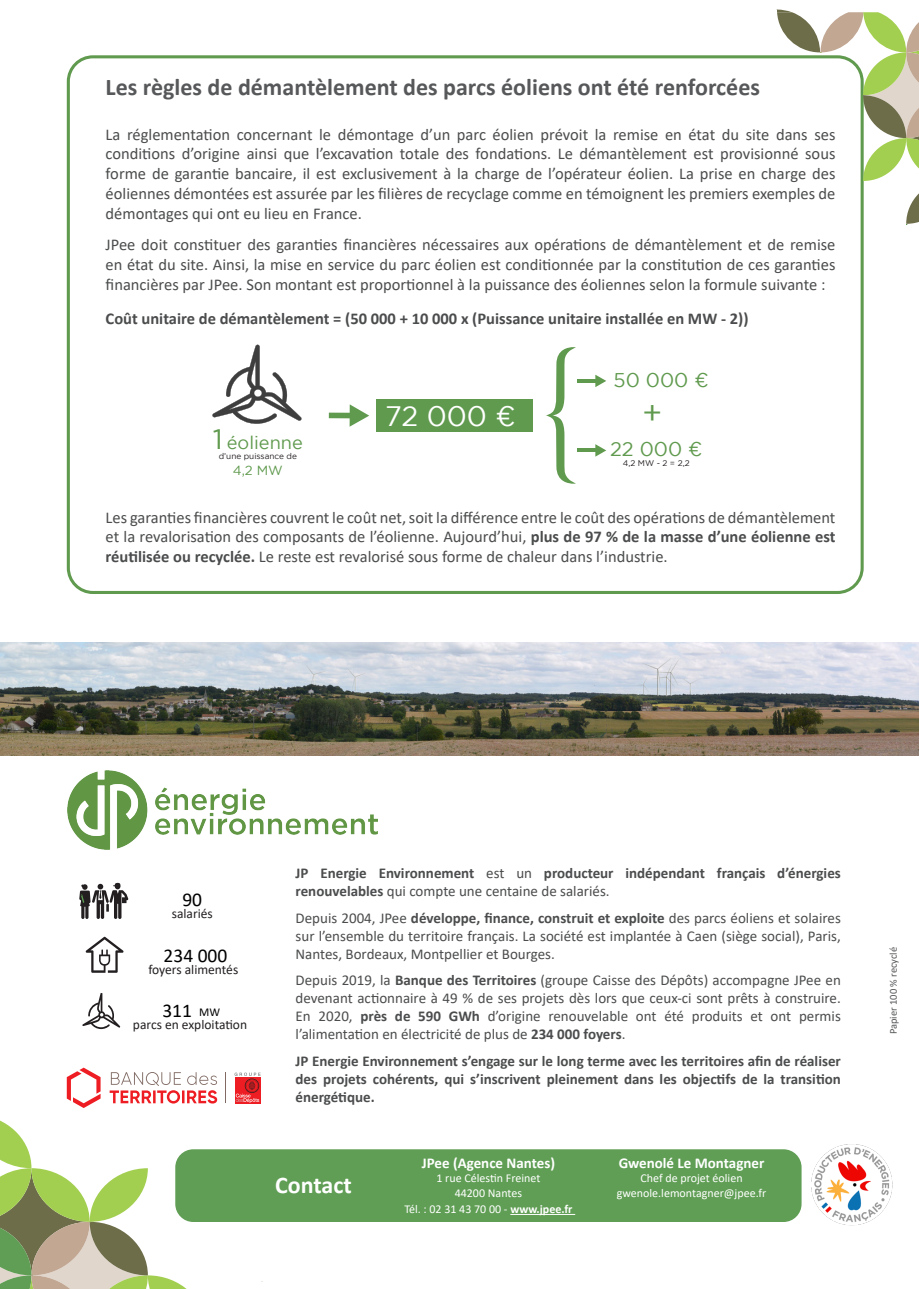
<style>
.page{position:relative;width:919px;height:1289px;background:#fff}
.page>*{position:absolute;margin:0;border:0;box-sizing:border-box;transform-origin:0 0}
.t1{font:31.95px "Gotham";color:#609a4e}
.t2{font:28.05px "Gotham";color:#fff}
.t3{font:700 24px "Calibri";color:#57585a}
.t4{font:700 24px "Calibri";color:#fff}
.t5{font:19.8px "Gotham";color:#609a4e}
.t6{font:19.5px "Calibri";color:#000001}
.t7{font:18.15px "Gotham";color:#609a4e}
.t8{font:16.5px/19.8px "Calibri";color:#4b4c4d;text-align:justify}
.t9{font:700 16.5px "Calibri";color:#4b4c4d}
.t10{font:15px/18px "Calibri";color:#4b4c4d;text-align:justify}
.t11{font:700 15px/18px "Calibri";color:#4b4c4d}
.t12{font:700 15px "Calibri";color:#fff}
.t13{font:13.5px "Calibri";color:#231f20}
.t14{font:13.2px "Gotham";color:#609a4e}
.t15{font:12px "Calibri";color:#fff}
.t16{font:12px "Calibri";color:#000001}
.t17{font:10.5px "Calibri";color:#57585a}
.t18{font:8.25px "Gotham";color:#231f20}
.s1{font-size:28.05px}
.s2{font-weight:700}
.s3{font-weight:400}
</style>
<div class="page">
<svg style="left:110px;top:1072px;width:107px;height:31px"></svg>
<svg style="left:67px;top:1067px;width:34px;height:41px"></svg>
<hr style="left:226px;top:1072px;width:1px;height:31px;background:#806a63">
<svg style="left:235px;top:1072px;width:26px;height:32px"></svg>
<div style="left:234px;top:1077px;width:26px;height:26px;background:#ee1d23"></div>
<svg style="left:234px;top:1072px;width:26px;height:30px"></svg>
<img style="left:68px;top:770px;width:309px;height:80px">
<svg style="left:79px;top:882px;width:49px;height:37px"></svg>
<svg style="left:86px;top:936px;width:38px;height:36px"></svg>
<svg style="left:82px;top:993px;width:38px;height:36px"></svg>
<div style="left:175px;top:1149px;width:626px;height:72px;background:#5f9e54;border-radius:18px"></div>
<hr style="left:510px;top:1213px;width:65px;height:1px;background:#fff">
<img style="left:1px;top:642px;width:917px;height:113px">
<img style="left:811px;top:1144px;width:82px;height:82px">
<div style="left:67px;top:55px;width:796px;height:539px;border:3px solid #609a4e;border-radius:25px"></div>
<div style="left:376px;top:399px;width:157px;height:33px;background:#609a4e"></div>
<svg style="left:546px;top:347px;width:30px;height:136px"></svg>
<hr style="left:577px;top:449px;width:20px;height:3px;background:#609a4e">
<svg style="left:595px;top:444px;width:11px;height:12px"></svg>
<hr style="left:577px;top:379px;width:20px;height:3px;background:#609a4e">
<svg style="left:595px;top:374px;width:11px;height:13px"></svg>
<div style="left:329px;top:412px;width:24px;height:6px;background:#609a4e"></div>
<svg style="left:349px;top:404px;width:20px;height:22px"></svg>
<svg style="left:212px;top:345px;width:89px;height:79px"></svg>
<svg style="left:776px;top:10px;width:142px;height:216px"></svg>
<svg style="left:0;top:1120px;width:206px;height:168px"></svg>
<p class="t3" style="left:106px;top:70px;width:655px">Les règles de démantèlement des parcs éoliens ont été renforcées</p>
<p class="t8" style="left:106px;top:124px;width:731px">La réglementation concernant le démontage d’un parc éolien prévoit la remise en état du site dans ses conditions d’origine ainsi que l’excavation totale des fondations. Le démantèlement est provisionné sous forme de garantie bancaire, il est exclusivement à la charge de l’opérateur éolien. La prise en charge des éoliennes démontées est assurée par les filières de recyclage comme en témoignent les premiers exemples de démontages qui ont eu lieu en France.</p>
<p class="t8" style="left:106px;top:234px;width:731px">JPee doit constituer des garanties financières nécessaires aux opérations de démantèlement et de remise en état du site. Ainsi, la mise en service du parc éolien est conditionnée par la constitution de ces garanties financières par JPee. Son montant est proportionnel à la puissance des éoliennes selon la formule suivante :</p>
<p class="t9" style="left:106px;top:306px;width:644px">Coût unitaire de démantèlement = (50 000 + 10 000 x (Puissance unitaire installée en MW - 2))</p>
<p class="t7" style="left:213px;top:433px;width:92px"><span class="s1">1</span> éolienne</p>
<p class="t18" style="left:219px;top:451px;width:80px">d’une puissance de</p>
<p class="t14" style="left:233px;top:463px;width:52px">4,2 MW</p>
<p class="t2" style="left:385px;top:400px;width:132px">72 000 ¤</p>
<p class="t5" style="left:613px;top:369px;width:97px">50 000 ¤</p>
<p class="t1" style="left:642px;top:395px;width:22px">+</p>
<p class="t5" style="left:610px;top:437px;width:94px">22 000 ¤</p>
<p class="t18" style="left:622px;top:458px;width:68px">4,2 MW - 2 = 2,2</p>
<p class="t8" style="left:106px;top:507px;width:731px">Les garanties financières couvrent le coût net, soit la différence entre le coût des opérations de démantèlement et la revalorisation des composants de l’éolienne. Aujourd’hui, <span class="s2">plus de 97 % de la masse d’une éolienne est réutilisée ou recyclée.</span> Le reste est revalorisé sous forme de chaleur dans l’industrie.</p>
<p class="t6" style="left:182px;top:885px;width:21px">90</p>
<p class="t13" style="left:172px;top:904px;width:43px">salariés</p>
<p class="t6" style="left:164px;top:941px;width:65px">234 000</p>
<p class="t13" style="left:148px;top:960px;width:91px">foyers alimentés</p>
<p class="t6" style="left:162px;top:996px;width:31px">311</p>
<p class="t16" style="left:199px;top:1004px;width:22px">MW</p>
<p class="t13" style="left:133px;top:1015px;width:116px">parcs en exploitation</p>
<p class="t11" style="left:295px;top:863px;width:546px">JP Energie Environnement <span class="s3">est un</span> producteur indépendant français d’énergies renouvelables <span class="s3">qui compte une centaine de salariés.</span></p>
<p class="t10" style="left:295px;top:908px;width:546px">Depuis 2004, JPee <span class="s2">développe, finance, construit et exploite</span> des parcs éoliens et solaires sur l’ensemble du territoire français. La société est implantée à Caen (siège social), Paris, Nantes, Bordeaux, Montpellier et Bourges.</p>
<p class="t10" style="left:295px;top:970px;width:546px">Depuis 2019, la <span class="s2">Banque des Territoires</span> (groupe Caisse des Dépôts) accompagne JPee en devenant actionnaire à 49 % de ses projets dès lors que ceux-ci sont prêts à construire.<br>En 2020, <span class="s2">près de 590 GWh</span> d’origine renouvelable ont été produits et ont permis l’alimentation en électricité de plus de <span class="s2">234 000 foyers</span>.</p>
<p class="t11" style="left:295px;top:1051px;width:546px;text-align:justify">JP Energie Environnement s’engage sur le long terme avec les territoires afin de réaliser des projets cohérents, qui s’inscrivent pleinement dans les objectifs de la transition énergétique.</p>
<p class="t4" style="left:275px;top:1168px;width:78px">Contact</p>
<p class="t12" style="left:422px;top:1152px;width:135px">JPee (Agence Nantes)</p>
<p class="t15" style="left:436px;top:1170px;width:105px">1 rue Célestin Freinet</p>
<p class="t15" style="left:454px;top:1184px;width:69px">44200 Nantes</p>
<p class="t15" style="left:404px;top:1200px;width:170px">Tél. : 02 31 43 70 00 - <span class="s2">www.jpee.fr</span></p>
<p class="t12" style="left:618px;top:1152px;width:147px">Gwenolé Le Montagner</p>
<p class="t15" style="left:640px;top:1170px;width:104px">Chef de projet éolien</p>
<p class="t15" style="left:616px;top:1184px;width:151px">gwenole.lemontagner@jpee.fr</p>
<p class="t17" style="left:885px;top:1034px;width:89px;rotate:-90deg">Papier 100 % recyclé</p>
</div>
